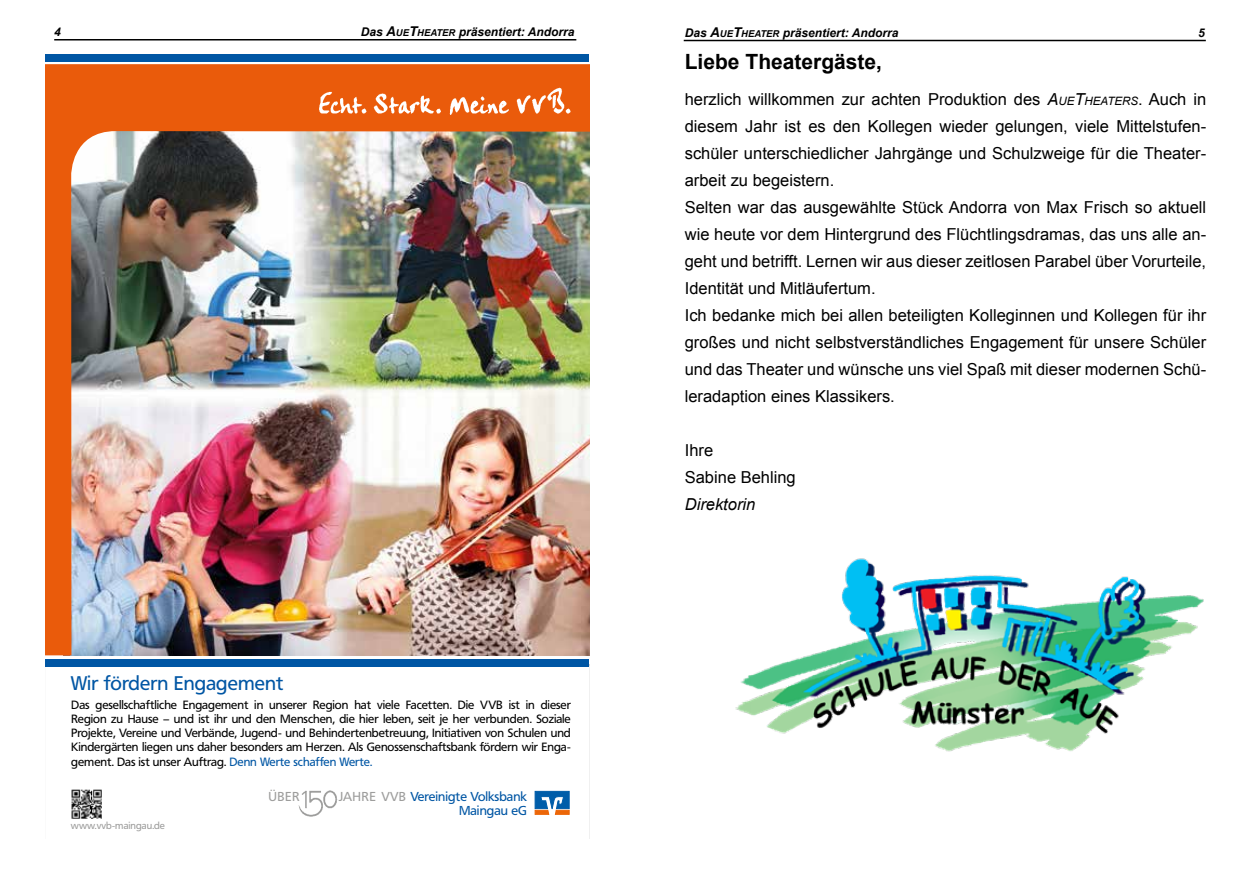
<style>
.page{position:relative;width:1259px;height:893px;background:#fff}
.page>*{position:absolute;margin:0;border:0;box-sizing:border-box;transform-origin:0 0}
.t1{font:700 21px "Arial";color:#000}
.t2{font:19.5px "Frutiger VR";letter-spacing:.005em;color:#0056a4}
.t3{font:16.5px/27px "Arial";color:#000}
.t4{font:italic 16.5px "Arial";color:#000}
.t5{font:12.75px/13.8px "Frutiger VR";color:#0056a4;text-align:right}
.t6{font:12.75px "Frutiger VR";color:#9d9d9c}
.t7{font:italic 700 12px "Arial";color:#000}
.t8{font:11.85px/14.2px "Frutiger VR";letter-spacing:-.005em;color:#000;text-align:justify}
.t9{font:9.75px "Frutiger VR";color:#9d9d9c}
.s1{font-size:13.5px}
.s2{font-size:9.45px}
.s3{font-style:italic}
.s4{font-style:italic;font-size:11.55px}
.s5{color:#0056a4}
.s6{color:#9d9d9c}
</style>
<div class="page">
<hr style="left:54px;top:39px;width:522px;height:2px;background:#000">
<hr style="left:684px;top:40px;width:521px;height:1px;background:#000">
<img style="left:46px;top:64px;width:543px;height:591px">
<svg style="left:46px;top:666px;width:543px;height:153px"></svg>
<div style="left:46px;top:659px;width:543px;height:7px;background:#0056a4"></div>
<div style="left:46px;top:54px;width:543px;height:8px;background:#0056a4"></div>
<img style="left:318px;top:88px;width:255px;height:26px">
<svg style="left:535px;top:791px;width:34px;height:24px"></svg>
<img style="left:299px;top:789px;width:38px;height:28px">
<img style="left:72px;top:789px;width:29px;height:30px">
<img style="left:736px;top:558px;width:468px;height:194px">
<p class="t7" style="left:54px;top:24px;width:8px">4</p>
<p class="t7" style="left:361px;top:24px;width:215px">Das <span class="s1">A</span><span class="s2">UE</span><span class="s1">T</span><span class="s2">HEATER</span> präsentiert: Andorra</p>
<p class="t7" style="left:685px;top:25px;width:215px">Das <span class="s1">A</span><span class="s2">UE</span><span class="s1">T</span><span class="s2">HEATER</span> präsentiert: Andorra</p>
<p class="t7" style="left:1198px;top:25px;width:8px">5</p>
<p class="t1" style="left:685px;top:48px;width:199px">Liebe Theatergäste,</p>
<p class="t3" style="left:685px;top:86px;width:523px">herzlich willkommen zur achten Produktion des <span class="s3">A</span><span class="s4">UE</span><span class="s3">T</span><span class="s4">HEATERS</span>. Auch in diesem Jahr ist es den Kollegen wieder gelungen, viele Mittelstufen&shy;schüler unterschiedlicher Jahrgänge und Schulzweige für die Theater&shy;arbeit zu begeistern.<br>Selten war das ausgewählte Stück Andorra von Max Frisch so aktuell wie heute vor dem Hintergrund des Flüchtlingsdramas, das uns alle an&shy;geht und betrifft. Lernen wir aus dieser zeitlosen Parabel über Vorurteile, Identität und Mitläufertum.<br>Ich bedanke mich bei allen beteiligten Kolleginnen und Kollegen für ihr großes und nicht selbstverständliches Engagement für unsere Schüler und das Theater und wünsche uns viel Spaß mit dieser modernen Schü&shy;leradaption eines Klassikers.</p>
<p class="t3" style="left:685px;top:437px;width:112px">Ihre<br>Sabine Behling</p>
<p class="t4" style="left:685px;top:493px;width:72px">Direktorin</p>
<p class="t2" style="left:71px;top:672px;width:214px">Wir fördern Engagement</p>
<p class="t8" style="left:71px;top:697px;width:501px">Das gesellschaftliche Engagement in unserer Region hat viele Facetten. Die VVB ist in dieser Region zu Hause – und ist ihr und den Menschen, die hier leben, seit je her verbunden. Soziale Projekte, Vereine und Verbände, Jugend- und Behindertenbetreuung, Initiativen von Schulen und Kindergärten liegen uns daher besonders am Herzen. Als Genossenschaftsbank fördern wir Enga&shy;gement. Das ist unser Auftrag. <span class="s5">Denn Werte schaffen Werte.</span></p>
<p class="t9" style="left:71px;top:820px;width:96px">www.vvb-maingau.de</p>
<p class="t6" style="left:268px;top:789px;width:33px">ÜBER</p>
<p class="t5" style="left:339px;top:789px;width:189px"><span class="s6">JAHRE VVB</span> Vereinigte Volksbank<br>Maingau eG</p>
</div>
